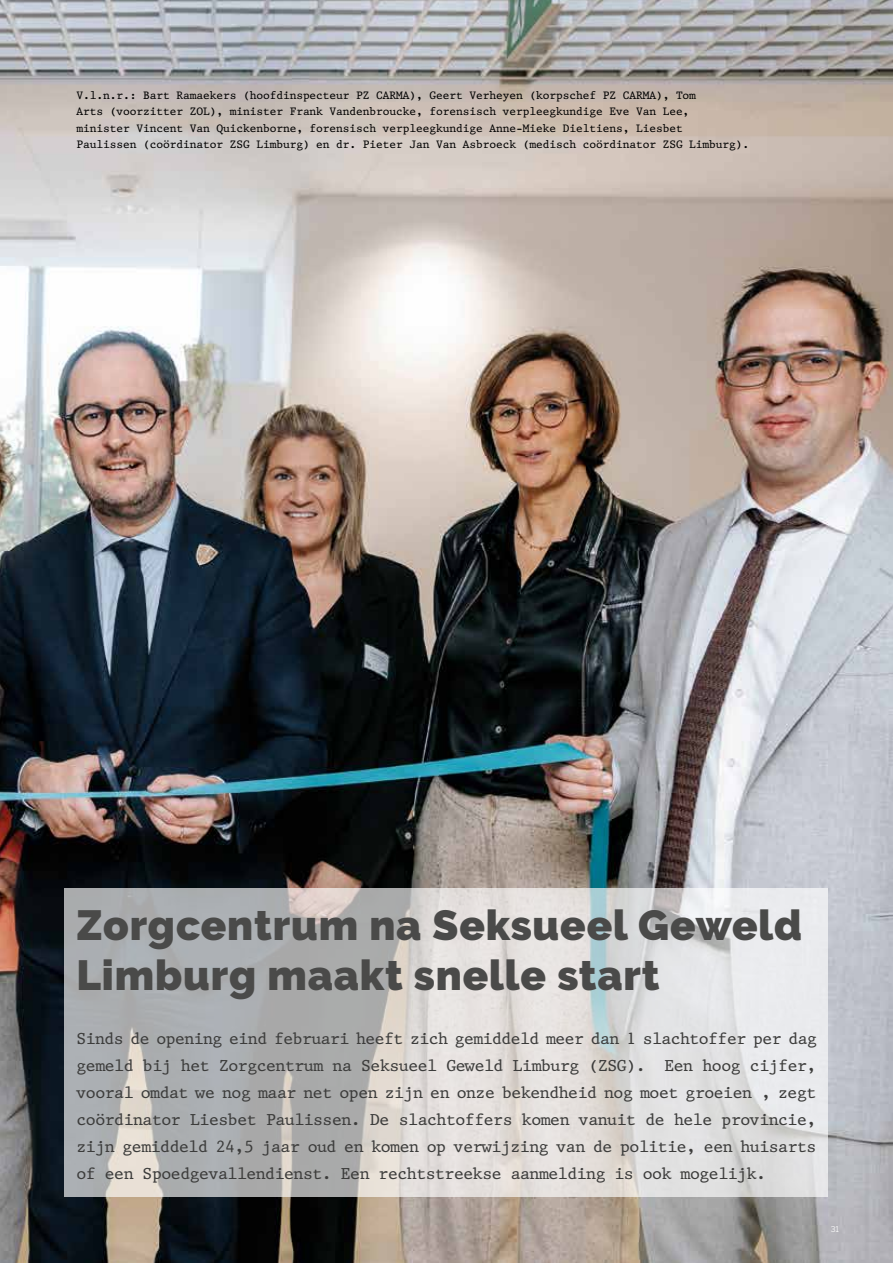
<style>
.page{position:relative;width:893px;height:1263px;background:#fff}
.page>*{position:absolute;margin:0;border:0;box-sizing:border-box;transform-origin:0 0}
.t1{font:900 42px/49.5px "Raleway";letter-spacing:.02em;color:#4a4a49}
.t2{font:16.5px/27px "King";letter-spacing:-.03em;color:#3c3c3b;text-align:justify}
.t3{font:11.25px/16.5px "King";letter-spacing:-.01em;color:#000}
.t4{font:8.25px "Raleway";color:#fff}
</style>
<div class="page">
<img style="left:0;top:0;width:893px;height:1263px">
<svg style="left:65px;top:889px;width:763px;height:308px;background:#cccbcb"></svg>
<p class="t3" style="left:77px;top:87px;width:674px">V.l.n.r.: Bart Ramaekers (hoofdinspecteur PZ CARMA), Geert Verheyen (korpschef PZ CARMA), Tom<br>Arts (voorzitter ZOL), minister Frank Vandenbroucke, forensisch verpleegkundige Eve Van Lee,<br>minister Vincent Van Quickenborne, forensisch verpleegkundige Anne-Mieke Dieltiens, Liesbet<br>Paulissen (coördinator ZSG Limburg) en dr. Pieter Jan Van Asbroeck (medisch coördinator ZSG Limburg).</p>
<h1 class="t1" style="left:77px;top:901px;width:727px">Zorgcentrum na Seksueel Geweld<br>Limburg maakt snelle start</h1>
<p class="t2" style="left:77px;top:1025px;width:742px">Sinds de opening eind februari heeft zich gemiddeld meer dan 1 slachtoffer per dag gemeld bij het Zorgcentrum na Seksueel Geweld Limburg (ZSG). “Een hoog cijfer, vooral omdat we nog maar net open zijn en onze bekendheid nog moet groeien”, zegt coördinator Liesbet Paulissen. De slachtoffers komen vanuit de hele provincie, zijn gemiddeld 24,5 jaar oud en komen op verwijzing van de politie, een huisarts of een Spoedgevallendienst. Een rechtstreekse aanmelding is ook mogelijk.</p>
<p class="t4" style="left:831px;top:1224px;width:10px">31</p>
</div>
